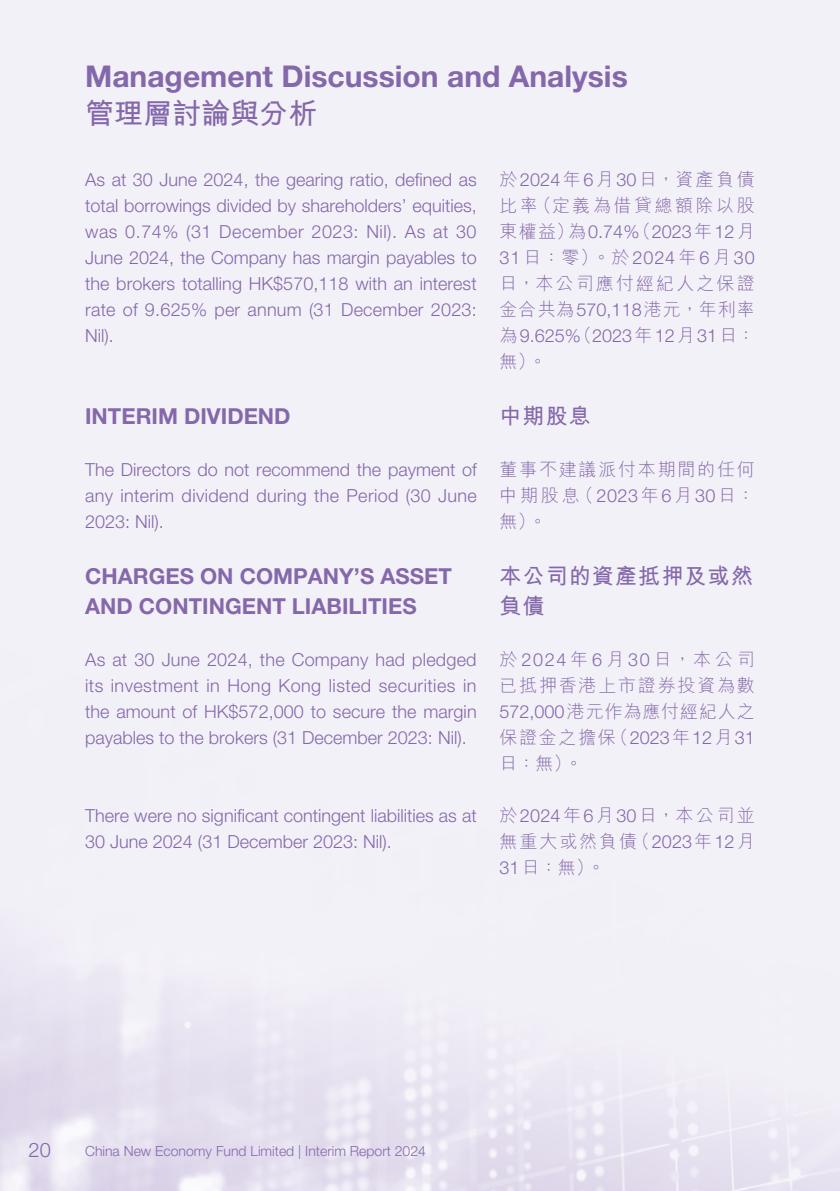
<style>
.page{position:relative;width:840px;height:1191px;background:#fff}
.page>*{position:absolute;margin:0;border:0;box-sizing:border-box;transform-origin:0 0}
.t1{font:700 30px "Helvetica Neue LT Std";color:#8468ab}
.t2{font:700 29px "M Hei HK";color:#8468ab}
.t3{font:700 22px/30px "Helvetica Neue LT Std";color:#8468ab}
.t4{font:700 22px/30px "M Hei HK";letter-spacing:.05em;color:#8468ab}
.t5{font:300 20px "Helvetica Neue LT Std";color:#8468ab}
.t6{font:300 18px/26px "Helvetica Neue LT Std";color:#8468ab;text-align:justify}
.t7{font:300 18px/26px "M Hei HK";letter-spacing:.1em;color:#8468ab;text-align:justify}
.t8{font:300 18px/26px "Helvetica Neue LT Std";letter-spacing:.025em;color:#8468ab}
.t9{font:300 18px/26px "M Hei HK";letter-spacing:.14em;color:#8468ab}
.t10{font:300 14px "Helvetica Neue LT Std";color:#8468ab}
.s1{font-family:"Helvetica Neue LT Std"}
.s2{font-family:"M Hei HK"}
</style>
<div class="page">
<div style="left:0;top:0;width:839px;height:1191px;background:#f3f1f8"></div>
<h1 class="t1" style="left:85px;top:58px;width:544px">Management Discussion and Analysis</h1>
<h2 class="t2" style="left:85px;top:93px;width:233px">管理層討論與分析</h2>
<p class="t6" style="left:85px;top:166px;width:393px">As at 30 June 2024, the gearing ratio, defined as total borrowings divided by shareholders’ equities, was 0.74% (31 December 2023: Nil). As at 30<br>June 2024, the Company has margin payables to the brokers totalling HK$570,118 with an interest rate of 9.625% per annum (31 December 2023:<br>Nil).</p>
<p class="t3" style="left:85px;top:400px;width:207px">INTERIM DIVIDEND</p>
<p class="t6" style="left:85px;top:456px;width:393px">The Directors do not recommend the payment of any interim dividend during the Period (30 June 2023: Nil).</p>
<p class="t3" style="left:85px;top:560px;width:368px">CHARGES ON COMPANY’S ASSET<br>AND CONTINGENT LIABILITIES</p>
<p class="t6" style="left:85px;top:646px;width:393px">As at 30 June 2024, the Company had pledged its investment in Hong Kong listed securities in the amount of HK$572,000 to secure the margin payables to the brokers (31 December 2023: Nil).</p>
<p class="t6" style="left:85px;top:802px;width:393px">There were no significant contingent liabilities as at<br>30 June 2024 (31 December 2023: Nil).</p>
<p class="t9" style="left:499px;top:166px;width:257px">於<span class="s1">2024</span>年<span class="s1">6</span>月<span class="s1">30</span>日，資產負債比率（定義為借貸總額除以股</p>
<p class="t8" style="left:499px;top:218px;width:257px"><span class="s2">東權益）為</span>0.74%<span class="s2">（</span>2023<span class="s2">年</span>12<span class="s2">月<br></span>31 <span class="s2">日：零）。於</span> 2024 <span class="s2">年</span> 6 <span class="s2">月</span> 30</p>
<p class="t7" style="left:499px;top:270px;width:257px">日，本公司應付經紀人之保證金合共為<span class="s1">570,118</span>港元，年利率</p>
<p class="t6" style="left:499px;top:322px;width:257px"><span class="s2">為</span>9.625%<span class="s2">（</span>2023<span class="s2">年</span>12<span class="s2">月</span>31<span class="s2">日：</span></p>
<p class="t7" style="left:499px;top:348px;width:49px">無）。</p>
<p class="t4" style="left:499px;top:399px;width:93px">中期股息</p>
<p class="t7" style="left:499px;top:456px;width:257px">董事不建議派付本期間的任何中期股息（<span class="s1">2023</span>年<span class="s1">6</span>月<span class="s1">30</span>日：無）。</p>
<p class="t4" style="left:499px;top:559px;width:255px">本公司的資產抵押及或然負債</p>
<p class="t7" style="left:499px;top:646px;width:257px">於<span class="s1">2024</span>年<span class="s1">6</span>月<span class="s1">30</span>日，本公司已抵押香港上市證券投資為數<span class="s1">572,000</span>港元作為應付經紀人之保證金之擔保（<span class="s1">2023</span>年<span class="s1">12</span>月<span class="s1">31</span>日：無）。</p>
<p class="t7" style="left:499px;top:802px;width:257px">於<span class="s1">2024</span>年<span class="s1">6</span>月<span class="s1">30</span>日，本公司並無重大或然負債（<span class="s1">2023</span>年<span class="s1">12</span>月<span class="s1">31</span>日：無）。</p>
<p class="t5" style="left:29px;top:1137px;width:24px">20</p>
<p class="t10" style="left:85px;top:1142px;width:342px">China New Economy Fund Limited | Interim Report 2024</p>
</div>
